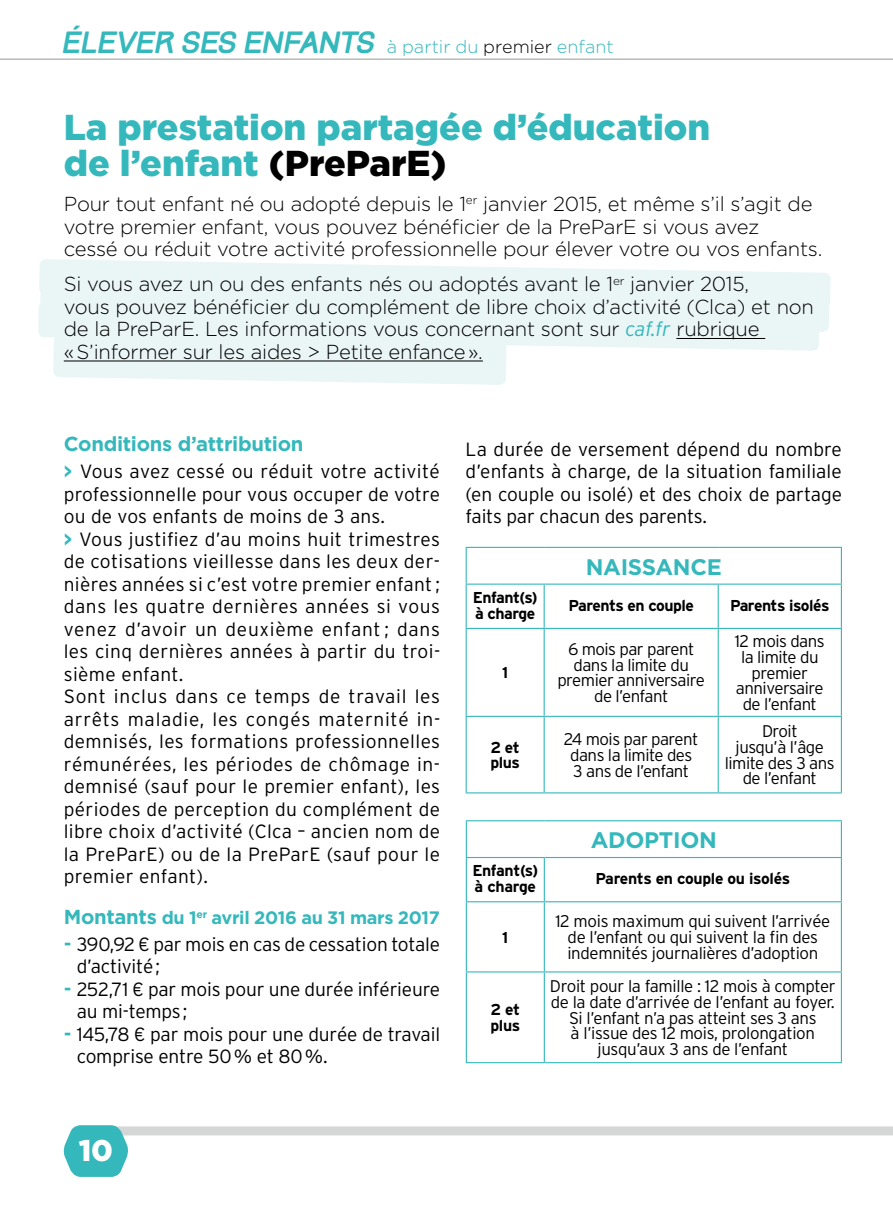
<style>
.page{position:relative;width:893px;height:1212px;background:#fff}
.page>*{position:absolute;margin:0;border:0;box-sizing:border-box;transform-origin:0 0}
.t1{font:900 36px/36px "Gotham";color:#35b8bc}
.t2{font:900 29.93px "Gotham";color:#fff}
.t3{font:italic 27px "Track";letter-spacing:-.01em;color:#35b8bc;scale:1.05 1}
.t4{font:700 22.5px "Gotham";letter-spacing:-.015em;color:#35b8bc}
.t5{font:300 20.25px/22.5px "Gotham";letter-spacing:-.01em;color:#000}
.t6{font:700 20.25px "Gotham";letter-spacing:-.015em;color:#35b8bc}
.t7{font:300 19.12px/22.5px "Interstate";letter-spacing:.02em;color:#000}
.t8{font:300 19.12px/22.5px "Interstate";letter-spacing:-.01em;color:#000}
.t9{font:700 18px "Gotham";letter-spacing:-.015em;color:#35b8bc}
.t10{font:300 16.88px/15.8px "Interstate";letter-spacing:-.03em;color:#000;text-align:center}
.t11{font:700 15.75px/15.8px "Interstate";letter-spacing:-.03em;color:#000}
.s1{font-family:"Gotham";font-weight:300;font-style:normal;font-size:18px}
.s2{font-family:"Gotham";font-weight:300;font-style:normal;font-size:18px;color:#000}
.s3{color:#000}
.s4{font-family:"Interstate";font-style:italic;color:#35b8bc}
.s5{font-weight:700;color:#35b8bc}
.s6{font-size:20.25px}
</style>
<div class="page">
<div style="left:99px;top:1126px;width:794px;height:9px;background:#d5d6d6"></div>
<svg style="left:63px;top:1125px;width:66px;height:52px;background:#56c3c6"></svg>
<hr style="left:0;top:59px;width:893px;height:1px;background:#a2a3a3">
<hr style="left:841px;top:585px;width:1px;height:43px;background:#35b8bc">
<hr style="left:466px;top:583px;width:78px;height:2px;background:#35b8bc">
<hr style="left:718px;top:583px;width:124px;height:2px;background:#35b8bc">
<hr style="left:466px;top:628px;width:78px;height:1px;background:#35b8bc">
<hr style="left:544px;top:628px;width:174px;height:1px;background:#35b8bc">
<hr style="left:718px;top:628px;width:124px;height:1px;background:#35b8bc">
<hr style="left:841px;top:629px;width:1px;height:87px;background:#35b8bc">
<hr style="left:466px;top:547px;width:78px;height:1px;background:#35b8bc">
<hr style="left:466px;top:548px;width:1px;height:35px;background:#35b8bc">
<hr style="left:544px;top:547px;width:174px;height:1px;background:#35b8bc">
<hr style="left:718px;top:547px;width:124px;height:1px;background:#35b8bc">
<hr style="left:841px;top:548px;width:1px;height:35px;background:#35b8bc">
<hr style="left:466px;top:585px;width:1px;height:43px;background:#35b8bc">
<hr style="left:466px;top:629px;width:1px;height:87px;background:#35b8bc">
<hr style="left:544px;top:583px;width:174px;height:2px;background:#35b8bc">
<hr style="left:544px;top:585px;width:1px;height:43px;background:#35b8bc">
<hr style="left:718px;top:585px;width:1px;height:43px;background:#35b8bc">
<hr style="left:544px;top:629px;width:1px;height:87px;background:#35b8bc">
<hr style="left:718px;top:629px;width:1px;height:87px;background:#35b8bc">
<hr style="left:466px;top:716px;width:78px;height:1px;background:#35b8bc">
<hr style="left:466px;top:717px;width:1px;height:75px;background:#35b8bc">
<hr style="left:544px;top:716px;width:174px;height:1px;background:#35b8bc">
<hr style="left:544px;top:717px;width:1px;height:75px;background:#35b8bc">
<hr style="left:718px;top:716px;width:124px;height:1px;background:#35b8bc">
<hr style="left:718px;top:717px;width:1px;height:75px;background:#35b8bc">
<hr style="left:841px;top:717px;width:1px;height:75px;background:#35b8bc">
<hr style="left:466px;top:792px;width:78px;height:1px;background:#35b8bc">
<hr style="left:544px;top:792px;width:174px;height:1px;background:#35b8bc">
<hr style="left:718px;top:792px;width:124px;height:1px;background:#35b8bc">
<hr style="left:841px;top:858px;width:1px;height:43px;background:#35b8bc">
<hr style="left:466px;top:858px;width:1px;height:43px;background:#35b8bc">
<hr style="left:544px;top:858px;width:1px;height:43px;background:#35b8bc">
<hr style="left:466px;top:901px;width:78px;height:1px;background:#35b8bc">
<hr style="left:466px;top:902px;width:1px;height:69px;background:#35b8bc">
<hr style="left:544px;top:901px;width:298px;height:1px;background:#35b8bc">
<hr style="left:544px;top:902px;width:1px;height:69px;background:#35b8bc">
<hr style="left:841px;top:902px;width:1px;height:69px;background:#35b8bc">
<hr style="left:466px;top:971px;width:78px;height:1px;background:#35b8bc">
<hr style="left:466px;top:972px;width:1px;height:90px;background:#35b8bc">
<hr style="left:544px;top:971px;width:298px;height:1px;background:#35b8bc">
<hr style="left:544px;top:972px;width:1px;height:90px;background:#35b8bc">
<hr style="left:841px;top:972px;width:1px;height:90px;background:#35b8bc">
<hr style="left:466px;top:1062px;width:78px;height:1px;background:#35b8bc">
<hr style="left:544px;top:1062px;width:298px;height:1px;background:#35b8bc">
<hr style="left:466px;top:820px;width:78px;height:1px;background:#35b8bc">
<hr style="left:466px;top:821px;width:1px;height:36px;background:#35b8bc">
<hr style="left:544px;top:820px;width:298px;height:1px;background:#35b8bc">
<hr style="left:841px;top:821px;width:1px;height:36px;background:#35b8bc">
<hr style="left:466px;top:857px;width:78px;height:1px;background:#35b8bc">
<hr style="left:544px;top:857px;width:298px;height:1px;background:#35b8bc">
<svg style="left:38px;top:259px;width:793px;height:126px"></svg>
<hr style="left:676px;top:338px;width:89px;height:1px;background:#000">
<hr style="left:64px;top:360px;width:419px;height:1px;background:#000">
<h3 class="t3" style="left:64px;top:26px;width:525px">ÉLEVER SES ENFANTS <span class="s1">à partir du</span> <span class="s2">premier</span> <span class="s1">enfant</span></h3>
<h1 class="t1" style="left:64px;top:109px;width:648px">La prestation partagée d’éducation de l’enfant <span class="s3">(PreParE)</span></h1>
<p class="t5" style="left:64px;top:192px;width:760px">Pour tout enfant né ou adopté depuis le 1<sup>er</sup> janvier 2015, et même s’il s’agit de votre premier enfant, vous pouvez bénéficier de la PreParE si vous avez<br>cessé ou réduit votre activité professionnelle pour élever votre ou vos enfants.</p>
<p class="t5" style="left:64px;top:272px;width:752px">Si vous avez un ou des enfants nés ou adoptés avant le 1<sup>er</sup> janvier 2015,<br>vous pouvez bénéficier du complément de libre choix d’activité (Clca) et non de la PreParE. Les informations vous concernant sont sur <span class="s4">caf.fr</span> rubrique<br>« S’informer sur les aides &gt; Petite enfance ».</p>
<p class="t6" style="left:64px;top:430px;width:241px">Conditions d’attribution</p>
<p class="t7" style="left:64px;top:460px;width:378px"><span class="s5">&gt;</span> Vous avez cessé ou réduit votre activité professionnelle pour vous occuper de votre ou de vos enfants de moins de 3 ans.<br><span class="s5">&gt;</span> Vous justifiez d’au moins huit trimestres de cotisations vieillesse dans les deux der&shy;nières années si c’est votre premier enfant; dans les quatre dernières années si vous venez d’avoir un deuxième enfant ; dans les cinq dernières années à partir du troi&shy;sième enfant.<br>Sont inclus dans ce temps de travail les arrêts maladie, les congés maternité in&shy;demnisés, les formations professionnelles rémunérées, les périodes de chômage in&shy;demnisé (sauf pour le premier enfant), les périodes de perception du complément de libre choix d’activité (Clca – ancien nom de la PreParE) ou de la PreParE (sauf pour le premier enfant).</p>
<p class="t9" style="left:64px;top:905px;width:378px"><span class="s6">Montants</span> du 1<sup>er</sup> avril 2016 au 31 mars 2017</p>
<p class="t8" style="left:77px;top:932px;width:365px;text-indent:-13px"><span class="s5">-</span> 390,92 € par mois en cas de cessation totale d’activité;</p>
<p class="t8" style="left:77px;top:977px;width:365px;text-indent:-13px"><span class="s5">-</span> 252,71 € par mois pour une durée inférieure au mi-temps;</p>
<p class="t8" style="left:77px;top:1022px;width:365px;text-indent:-13px"><span class="s5">-</span> 145,78 € par mois pour une durée de travail comprise entre 50% et 80%.</p>
<p class="t7" style="left:466px;top:437px;width:378px;text-align:justify">La durée de versement dépend du nombre d’enfants à charge, de la situation familiale (en couple ou isolé) et des choix de partage faits par chacun des parents.</p>
<p class="t4" style="left:586px;top:552px;width:134px">NAISSANCE</p>
<p class="t11" style="left:473px;top:589px;width:66px">Enfant(s) à charge</p>
<p class="t11" style="left:568px;top:597px;width:127px">Parents en couple</p>
<p class="t11" style="left:730px;top:597px;width:101px">Parents isolés</p>
<p class="t11" style="left:502px;top:665px;width:8px">1</p>
<p class="t10" style="left:557px;top:641px;width:149px">6 mois par parent dans la limite du premier anniversaire de l’enfant</p>
<p class="t10" style="left:735px;top:633px;width:92px">12 mois dans la limite du premier anniversaire de l’enfant</p>
<p class="t11" style="left:490px;top:739px;width:31px">2 et plus</p>
<p class="t10" style="left:564px;top:731px;width:136px">24 mois par parent dans la limite des<br>3 ans de l’enfant</p>
<p class="t10" style="left:725px;top:723px;width:111px">Droit<br>jusqu’à l’âge limite des 3 ans de l’enfant</p>
<p class="t4" style="left:591px;top:825px;width:108px">ADOPTION</p>
<p class="t11" style="left:472px;top:863px;width:68px">Enfant(s) à charge</p>
<p class="t11" style="left:595px;top:871px;width:196px">Parents en couple ou isolés</p>
<p class="t11" style="left:502px;top:929px;width:8px">1</p>
<p class="t10" style="left:555px;top:913px;width:276px">12 mois maximum qui suivent l’arrivée de l’enfant ou qui suivent la fin des indemnités journalières d’adoption</p>
<p class="t11" style="left:490px;top:1002px;width:32px">2 et plus</p>
<p class="t10" style="left:550px;top:978px;width:287px">Droit pour la famille : 12 mois à compter de la date d’arrivée de l’enfant au foyer.<br>Si l’enfant n’a pas atteint ses 3 ans<br>à l’issue des 12 mois, prolongation jusqu’aux 3 ans de l’enfant</p>
<h2 class="t2" style="left:79px;top:1130px;width:36px">10</h2>
</div>
